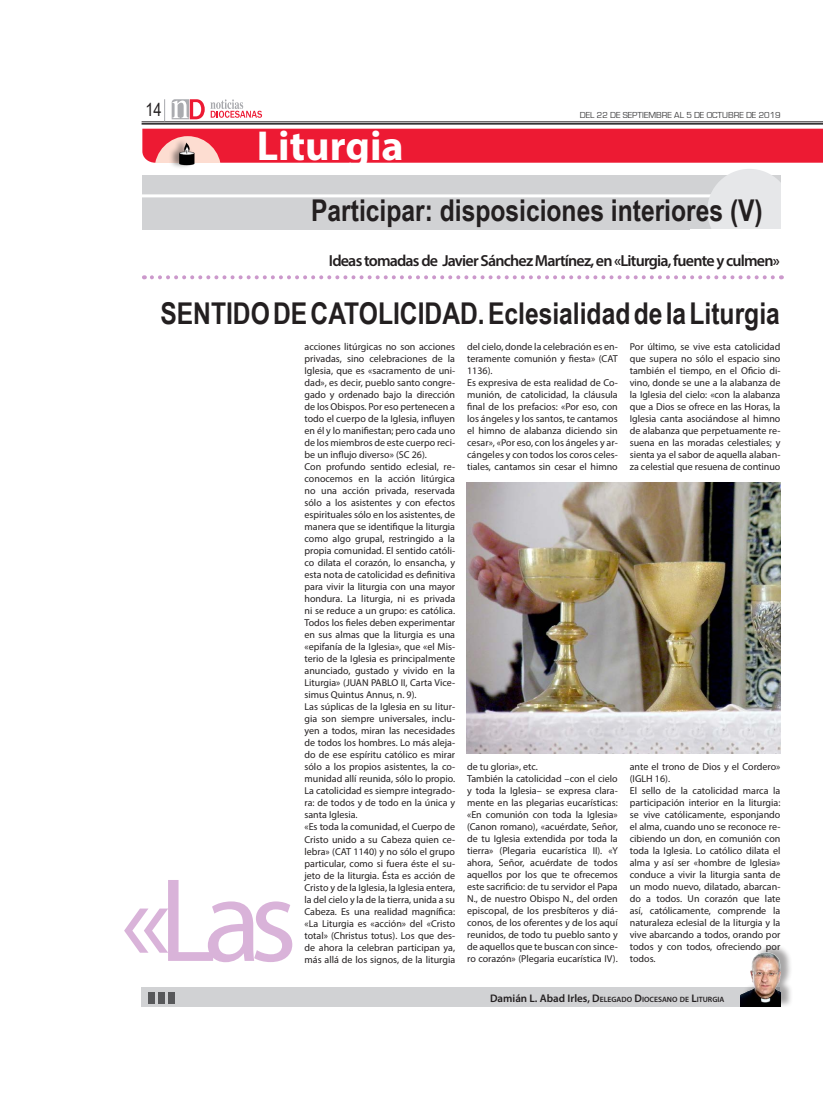
<style>
.page{position:relative;width:823px;height:1106px;background:#fff}
.page>*{position:absolute;margin:0;border:0;box-sizing:border-box;transform-origin:0 0}
.Párrafo_NODI{font:120px "Myriad Pro";color:#d9b3d9}
.t1{font:700 42px "Myriad Pro";color:#fff}
.Sin_espaciado{font:700 30px "Arial Narrow";color:#231f20}
.Párrafo_NODI-2{font:700 30px "Arial Narrow";color:#231f20}
.t2{font:18px "Arial Narrow";color:#231f20}
.Párrafo_NODI-3{font:600 16px "Myriad Pro";letter-spacing:-.05em;color:#231f20}
.Párrafo_NODI-4{font:10px/12px "Myriad Pro";color:#231f20;text-align:justify}
.t3{font:9px "Eurostile";color:#3e3e3f}
.parrafo2{font:600 7.7px "Myriad Pro";color:#231f20}
.s1{font-size:11px}
</style>
<div class="page">
<hr style="left:141px;top:122px;width:681px;height:1px;background:#231f20">
<hr style="left:141px;top:123px;width:681px;height:2px;background:#231f20">
<svg style="left:171px;top:99px;width:33px;height:20px"></svg>
<svg style="left:210px;top:99px;width:52px;height:19px"></svg>
<svg style="left:164px;top:99px;width:1px;height:22px"></svg>
<div style="left:142px;top:129px;width:680px;height:34px;background:#ed1a33"></div>
<div style="left:154px;top:136px;width:67px;height:68px;background:#fdddd1;border-radius:50%"></div>
<div style="left:131px;top:163px;width:126px;height:50px;background:#fff"></div>
<div style="left:169px;top:137px;width:25px;height:32px;background:#231f20;opacity:.5"></div>
<img style="left:178px;top:141px;width:17px;height:25px">
<div style="left:142px;top:175px;width:638px;height:55px;background:#d1d2d4"></div>
<hr style="left:131px;top:194px;width:599px;height:3px;background:#fff">
<div style="left:706px;top:169px;width:85px;height:83px;background:#e6e7e9;border-radius:50%"></div>
<div style="left:780px;top:166px;width:15px;height:93px;background:#fff"></div>
<div style="left:689px;top:229px;width:119px;height:23px;background:#fff"></div>
<svg style="left:152px;top:275px;width:629px;height:4px"></svg>
<div style="left:141px;top:987px;width:638px;height:19px;background:#d1d2d4"></div>
<div style="left:742px;top:943px;width:50px;height:65px;background:#231f20;opacity:.4"></div>
<img style="left:740px;top:946px;width:39px;height:60px">
<div style="left:148px;top:992px;width:6px;height:11px;background:#57585a"></div>
<div style="left:168px;top:992px;width:7px;height:11px;background:#57585a"></div>
<div style="left:158px;top:992px;width:6px;height:11px;background:#57585a"></div>
<img style="left:466px;top:482px;width:314px;height:271px">
<p class="t2" style="left:145px;top:97px;width:18px">14</p>
<p class="t3" style="left:579px;top:110px;width:202px">DEL 22 DE SEPTIEMBRE AL 5 DE OCTUBRE DE 2019</p>
<p class="t1" style="left:257px;top:118px;width:148px">Liturgia</p>
<p class="Párrafo_NODI-2" style="left:311px;top:188px;width:453px">Participar: disposiciones interiores (V)</p>
<p class="Párrafo_NODI-3" style="left:329px;top:250px;width:452px">Ideas tomadas de Javier Sánchez Martínez, en «Liturgia, fuente y culmen»</p>
<p class="Sin_espaciado" style="left:160px;top:291px;width:620px">SENTIDO DE CATOLICIDAD. Eclesialidad de la Liturgia</p>
<p class="Párrafo_NODI-4" style="left:304px;top:341px;width:152px">acciones litúrgicas no son acciones privadas, sino celebraciones de la Iglesia, que es «sacramento de uni&shy;dad», es decir, pueblo santo congre&shy;gado y ordenado bajo la dirección de los Obispos. Por eso pertenecen a todo el cuerpo de la Iglesia, influyen en él y lo manifiestan; pero cada uno de los miembros de este cuerpo reci&shy;be un influjo diverso» (SC 26).</p>
<p class="Párrafo_NODI-4" style="left:304px;top:461px;width:152px">Con profundo sentido eclesial, re&shy;conocemos en la acción litúrgica no una acción privada, reservada sólo a los asistentes y con efectos espirituales sólo en los asistentes, de manera que se identifique la liturgia como algo grupal, restringido a la propia comunidad. El sentido católi&shy;co dilata el corazón, lo ensancha, y esta nota de catolicidad es definitiva para vivir la liturgia con una mayor hondura. La liturgia, ni es privada ni se reduce a un grupo: es católica.<br>Todos los fieles deben experimentar en sus almas que la liturgia es una «epifanía de la Iglesia», que «el Mis&shy;terio de la Iglesia es principalmente anunciado, gustado y vivido en la Liturgia» (JUAN PABLO II, Carta Vice&shy;simus Quintus Annus, n. 9).</p>
<p class="Párrafo_NODI-4" style="left:304px;top:701px;width:152px">Las súplicas de la Iglesia en su litur&shy;gia son siempre universales, inclu&shy;yen a todos, miran las necesidades de todos los hombres. Lo más aleja&shy;do de ese espíritu católico es mirar sólo a los propios asistentes, la co&shy;munidad allí reunida, sólo lo propio.<br>La catolicidad es siempre integrado&shy;ra: de todos y de todo en la única y santa Iglesia.</p>
<p class="Párrafo_NODI-4" style="left:304px;top:821px;width:152px">«Es toda la comunidad, el Cuerpo de Cristo unido a su Cabeza quien ce&shy;lebra» (CAT 1140) y no sólo el grupo particular, como si fuera éste el su&shy;jeto de la liturgia. Ésta es acción de Cristo y de la Iglesia, la Iglesia entera, la del cielo y la de la tierra, unida a su Cabeza. Es una realidad magnífica: «La Liturgia es «acción» del «Cristo total» (Christus totus). Los que des&shy;de ahora la celebran participan ya, más allá de los signos, de la liturgia</p>
<p class="Párrafo_NODI-4" style="left:467px;top:341px;width:152px">del cielo, donde la celebración es en&shy;teramente comunión y fiesta» (CAT 1136).</p>
<p class="Párrafo_NODI-4" style="left:467px;top:377px;width:152px">Es expresiva de esta realidad de Co&shy;munión, de catolicidad, la cláusula final de los prefacios: «Por eso, con los ángeles y los santos, te cantamos el himno de alabanza diciendo sin cesar», «Por eso, con los ángeles y ar&shy;cángeles y con todos los coros celes&shy;tiales, cantamos sin cesar el himno</p>
<p class="Párrafo_NODI-4" style="left:629px;top:341px;width:152px">Por último, se vive esta catolicidad que supera no sólo el espacio sino también el tiempo, en el Oficio di&shy;vino, donde se une a la alabanza de la Iglesia del cielo: «con la alabanza que a Dios se ofrece en las Horas, la Iglesia canta asociándose al himno de alabanza que perpetuamente re&shy;suena en las moradas celestiales; y sienta ya el sabor de aquella alaban&shy;za celestial que resuena de continuo</p>
<p class="Párrafo_NODI-4" style="left:467px;top:760px;width:72px">de tu gloria», etc.</p>
<p class="Párrafo_NODI-4" style="left:467px;top:772px;width:152px">También la catolicidad –con el cielo y toda la Iglesia– se expresa clara&shy;mente en las plegarias eucarísticas: «En comunión con toda la Iglesia» (Canon romano), «acuérdate, Señor, de tu Iglesia extendida por toda la tierra» (Plegaria eucarística II). «Y ahora, Señor, acuérdate de todos aquellos por los que te ofrecemos este sacrificio: de tu servidor el Papa N., de nuestro Obispo N., del orden episcopal, de los presbíteros y diá&shy;conos, de los oferentes y de los aquí reunidos, de todo tu pueblo santo y de aquellos que te buscan con since&shy;ro corazón» (Plegaria eucarística IV).</p>
<p class="Párrafo_NODI-4" style="left:629px;top:760px;width:152px">ante el trono de Dios y el Cordero» (IGLH 16).</p>
<p class="Párrafo_NODI-4" style="left:629px;top:784px;width:152px">El sello de la catolicidad marca la participación interior en la liturgia: se vive católicamente, esponjando el alma, cuando uno se reconoce re&shy;cibiendo un don, en comunión con toda la Iglesia. Lo católico dilata el alma y así ser «hombre de Iglesia» conduce a vivir la liturgia santa de un modo nuevo, dilatado, abarcan&shy;do a todos. Un corazón que late así, católicamente, comprende la naturaleza eclesial de la liturgia y la vive abarcando a todos, orando por todos y con todos, ofreciendo por</p>
<p class="Párrafo_NODI" style="left:120px;top:846px;width:178px">«Las</p>
<p class="Párrafo_NODI-4" style="left:629px;top:952px;width:27px">todos.</p>
<p class="parrafo2" style="left:490px;top:994px;width:236px"><span class="s1">Damián L. Abad Irles,</span> <span class="s1">D</span>ELEGADO <span class="s1">D</span>IOCESANO DE <span class="s1">L</span>ITURGIA</p>
</div>
